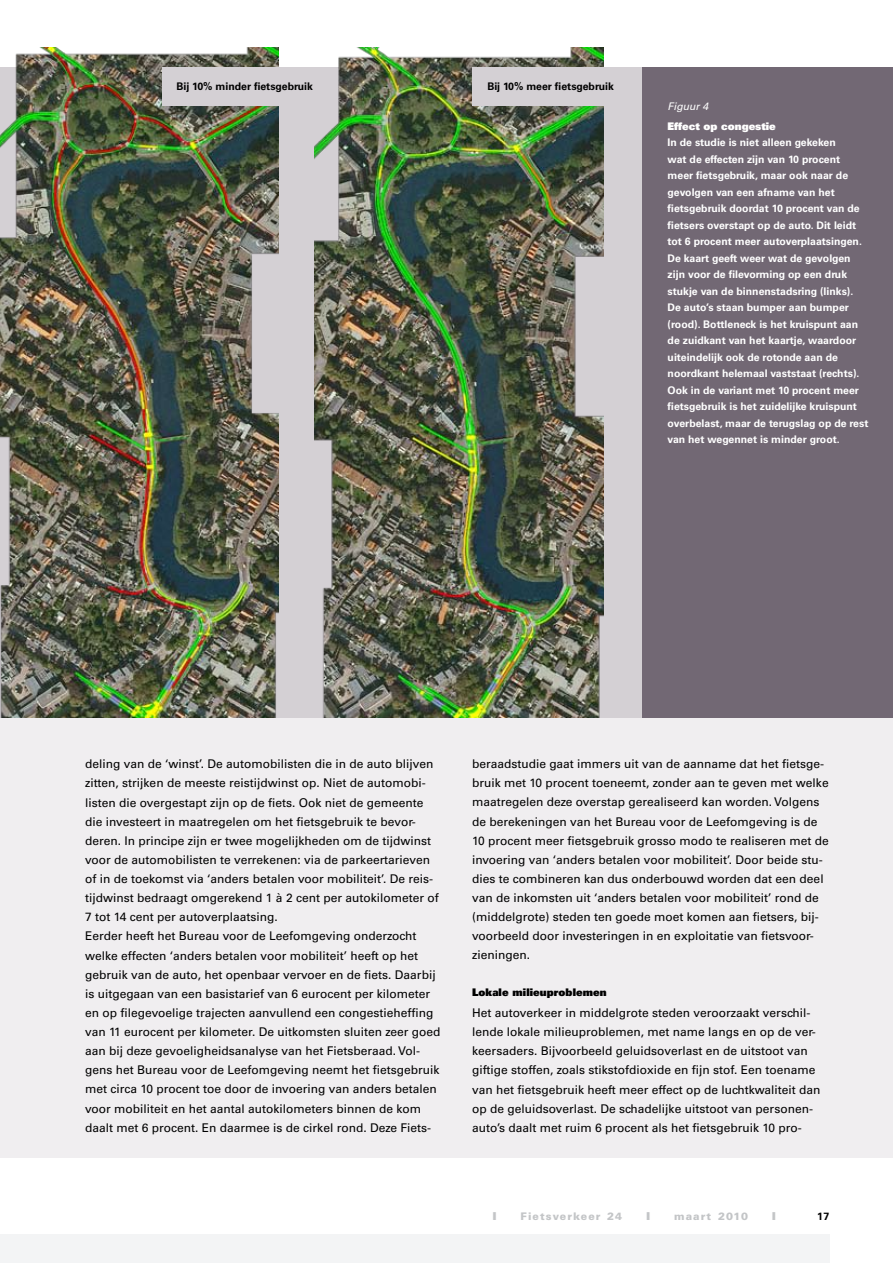
<style>
.page{position:relative;width:893px;height:1263px;background:#fff}
.page>*{position:absolute;margin:0;border:0;box-sizing:border-box;transform-origin:0 0}
.t1{font:12px/19.2px "Univers LT";color:#000}
.t2{font:900 10.8px "Univers LT";color:#c3c5c7;scale:1.2 1}
.t3{font:700 10.5px/16.5px "Univers LT";color:#fff}
.t4{font:700 10.5px "Univers LT";color:#000}
.t5{font:900 10.5px "Univers LT";letter-spacing:.1em;color:#c3c5c7}
.t6{font:900 10.5px "Univers";letter-spacing:.01em;color:#000}
.t7{font:900 10.5px "Univers";color:#fff}
.t8{font:italic 10.5px "Univers LT";color:#fff}
</style>
<div class="page">
<div style="left:0;top:67px;width:893px;height:1091px;background:#f0eef0"></div>
<div style="left:0;top:67px;width:893px;height:651px;background:#d4d0d4"></div>
<div style="left:0;top:1234px;width:829px;height:29px;background:#f3f4f5"></div>
<img style="left:0;top:48px;width:279px;height:670px">
<div style="left:162px;top:67px;width:230px;height:38px;background:#d4d0d4"></div>
<img style="left:315px;top:48px;width:289px;height:670px">
<div style="left:472px;top:67px;width:230px;height:38px;background:#d4d0d4"></div>
<div style="left:642px;top:67px;width:251px;height:651px;background:#726874"></div>
<p class="t4" style="left:176px;top:80px;width:138px">Bij 10% minder fietsgebruik</p>
<p class="t4" style="left:487px;top:80px;width:128px">Bij 10% meer fietsgebruik</p>
<p class="t8" style="left:668px;top:100px;width:42px">Figuur 4</p>
<p class="t7" style="left:668px;top:119px;width:110px">Effect op congestie</p>
<p class="t3" style="left:668px;top:134px;width:202px">In de studie is niet alleen gekeken<br>wat de effecten zijn van 10 procent meer fietsgebruik, maar ook naar de gevolgen van een afname van het fietsgebruik doordat 10 procent van de fietsers overstapt op de auto. Dit leidt tot 6 procent meer autoverplaatsingen.<br>De kaart geeft weer wat de gevolgen zijn voor de filevorming op een druk stukje van de binnenstadsring (links).<br>De auto’s staan bumper aan bumper (rood). Bottleneck is het kruispunt aan de zuidkant van het kaartje, waardoor uiteindelijk ook de rotonde aan de noordkant helemaal vaststaat (rechts).<br>Ook in de variant met 10 procent meer fietsgebruik is het zuidelijke kruispunt overbelast, maar de terugslag op de rest van het wegennet is minder groot.</p>
<p class="t1" style="left:85px;top:754px;width:357px">deling van de ‘winst’. De automobilisten die in de auto blijven zitten, strijken de meeste reistijdwinst op. Niet de automobi&shy;listen die overgestapt zijn op de fiets. Ook niet de gemeente die investeert in maatregelen om het fietsgebruik te bevor&shy;deren. In principe zijn er twee mogelijkheden om de tijdwinst voor de automobilisten te verrekenen: via de parkeertarieven of in de toekomst via ‘anders betalen voor mobiliteit’. De reis&shy;tijdwinst bedraagt omgerekend 1 à 2 cent per autokilometer of 7 tot 14 cent per autoverplaatsing.<br>Eerder heeft het Bureau voor de Leefomgeving onderzocht welke effecten ‘anders betalen voor mobiliteit’ heeft op het gebruik van de auto, het openbaar vervoer en de fiets. Daarbij is uitgegaan van een basistarief van 6 eurocent per kilometer en op filegevoelige trajecten aanvullend een congestieheffing van 11 eurocent per kilometer. De uitkomsten sluiten zeer goed aan bij deze gevoeligheidsanalyse van het Fietsberaad. Vol&shy;gens het Bureau voor de Leefomgeving neemt het fietsgebruik met circa 10 procent toe door de invoering van anders betalen voor mobiliteit en het aantal autokilometers binnen de kom daalt met 6 procent. En daarmee is de cirkel rond. Deze Fiets-</p>
<p class="t1" style="left:472px;top:754px;width:358px">beraadstudie gaat immers uit van de aanname dat het fietsge&shy;bruik met 10 procent toeneemt, zonder aan te geven met welke maatregelen deze overstap gerealiseerd kan worden. Volgens de berekeningen van het Bureau voor de Leefomgeving is de 10 procent meer fietsgebruik grosso modo te realiseren met de invoering van ‘anders betalen voor mobiliteit’. Door beide stu&shy;dies te combineren kan dus onderbouwd worden dat een deel van de inkomsten uit ‘anders betalen voor mobiliteit’ rond de (middelgrote) steden ten goede moet komen aan fietsers, bij&shy;voorbeeld door investeringen in en exploitatie van fietsvoor&shy;zieningen.</p>
<p class="t6" style="left:472px;top:985px;width:136px">Lokale milieuproblemen</p>
<p class="t1" style="left:472px;top:1003px;width:350px">Het autoverkeer in middelgrote steden veroorzaakt verschil&shy;lende lokale milieuproblemen, met name langs en op de ver&shy;keersaders. Bijvoorbeeld geluidsoverlast en de uitstoot van giftige stoffen, zoals stikstofdioxide en fijn stof. Een toename van het fietsgebruik heeft meer effect op de luchtkwaliteit dan op de geluidsoverlast. De schadelijke uitstoot van personen&shy;auto’s daalt met ruim 6 procent als het fietsgebruik 10 pro-</p>
<p class="t2" style="left:492px;top:1209px;width:5px">I</p>
<p class="t5" style="left:521px;top:1209px;width:103px">Fietsverkeer 24</p>
<p class="t2" style="left:646px;top:1209px;width:5px">I</p>
<p class="t5" style="left:674px;top:1209px;width:75px">maart 2010</p>
<p class="t2" style="left:772px;top:1209px;width:5px">I</p>
<p class="t4" style="left:817px;top:1210px;width:13px">17</p>
</div>
